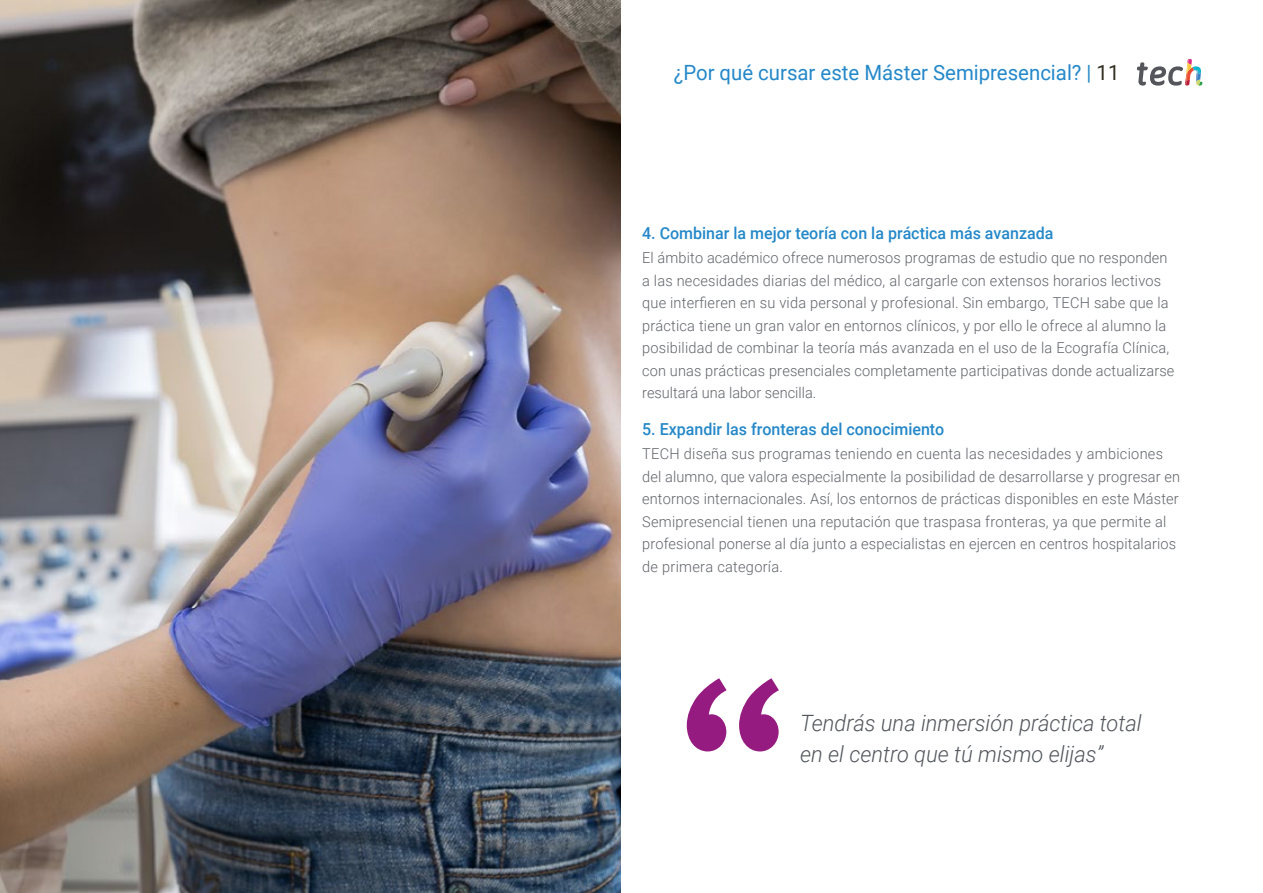
<style>
.page{position:relative;width:1263px;height:893px;background:#fff}
.page>*{position:absolute;margin:0;border:0;box-sizing:border-box;transform-origin:0 0}
.t1{font:italic 300 22.5px/31.5px "Roboto";color:#52555b}
.t2{font:21px "Roboto";color:#2488c9}
.t3{font:500 16.5px "Roboto";color:#2488c9}
.t4{font:300 15px/22.5px "Roboto";letter-spacing:.015em;color:#61646a}
.s1{color:#312e20}
</style>
<div class="page">
<svg style="left:1137px;top:59px;width:65px;height:27px"></svg>
<img style="left:0;top:0;width:621px;height:893px">
<svg style="left:687px;top:678px;width:92px;height:73px"></svg>
<h2 class="t2" style="left:674px;top:57px;width:447px">¿Por qué cursar este Máster Semipresencial? | <span class="s1">11</span></h2>
<p class="t3" style="left:642px;top:221px;width:413px">4. Combinar la mejor teoría con la práctica más avanzada</p>
<p class="t4" style="left:642px;top:246px;width:534px">El ámbito académico ofrece numerosos programas de estudio que no responden a las necesidades diarias del médico, al cargarle con extensos horarios lectivos que interfieren en su vida personal y profesional. Sin embargo, TECH sabe que la práctica tiene un gran valor en entornos clínicos, y por ello le ofrece al alumno la posibilidad de combinar la teoría más avanzada en el uso de la Ecografía Clínica, con unas prácticas presenciales completamente participativas donde actualizarse resultará una labor sencilla.</p>
<p class="t3" style="left:642px;top:417px;width:304px">5. Expandir las fronteras del conocimiento</p>
<p class="t4" style="left:642px;top:442px;width:540px">TECH diseña sus programas teniendo en cuenta las necesidades y ambiciones del alumno, que valora especialmente la posibilidad de desarrollarse y progresar en entornos internacionales. Así, los entornos de prácticas disponibles en este Máster Semipresencial tienen una reputación que traspasa fronteras, ya que permite al profesional ponerse al día junto a especialistas en ejercen en centros hospitalarios de primera categoría.</p>
<h1 class="t1" style="left:800px;top:706px;width:343px">Tendrás una inmersión práctica total en el centro que tú mismo elijas”</h1>
</div>
